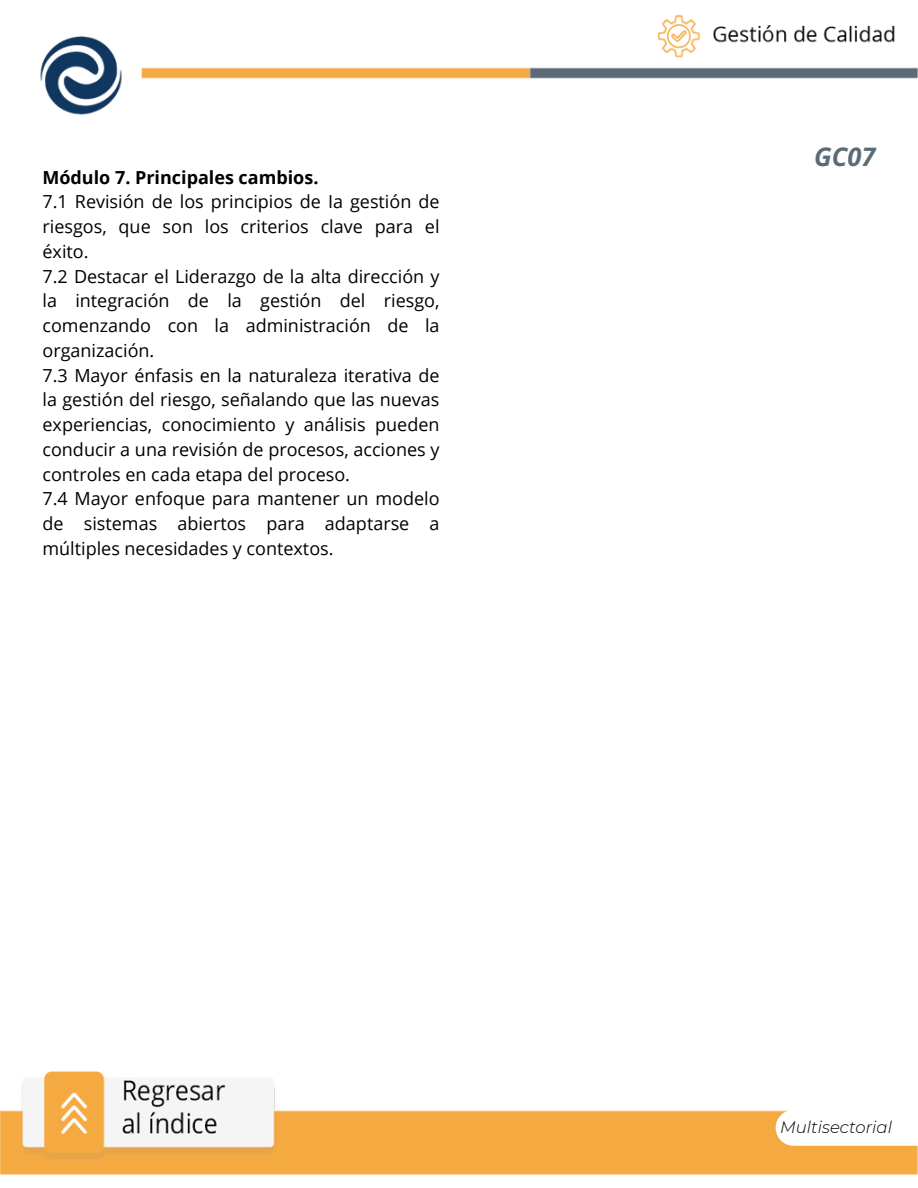
<style>
.page{position:relative;width:918px;height:1188px;background:#fff}
.page>*{position:absolute;margin:0;border:0;box-sizing:border-box;transform-origin:0 0}
.t1{font:italic 700 25.5px "Open Sans";color:#5b6b75}
.t2{font:18px/24.8px "Open Sans";color:#000;text-align:justify}
.t3{font:700 18px "Open Sans";color:#000}
.t4{font:italic 300 16.5px "Montserrat";color:#000}
</style>
<div class="page">
<img style="left:0;top:14px;width:918px;height:1161px">
<svg style="left:776px;top:1110px;width:142px;height:36px"></svg>
<h1 class="t3" style="left:43px;top:164px;width:277px">Módulo 7. Principales cambios.</h1>
<p class="t2" style="left:43px;top:189px;width:399px">7.1 Revisión de los principios de Ia gestión de riesgos, que son los criterios clave para el éxito.</p>
<p class="t2" style="left:43px;top:263px;width:399px">7.2 Destacar el Liderazgo de la alta dirección y la integración de la gestión del riesgo, comenzando con la administración de la organización.</p>
<p class="t2" style="left:43px;top:362px;width:399px">7.3 Mayor énfasis en la naturaleza iterativa de la gestión del riesgo, señalando que las nuevas experiencias, conocimiento y análisis pueden conducir a una revisión de procesos, acciones y controles en cada etapa del proceso.</p>
<p class="t2" style="left:43px;top:486px;width:399px">7.4 Mayor enfoque para mantener un modelo de sistemas abiertos para adaptarse a múltiples necesidades y contextos.</p>
<p class="t1" style="left:814px;top:139px;width:63px">GC07</p>
<h2 class="t4" style="left:780px;top:1118px;width:113px">Multisectorial</h2>
</div>
